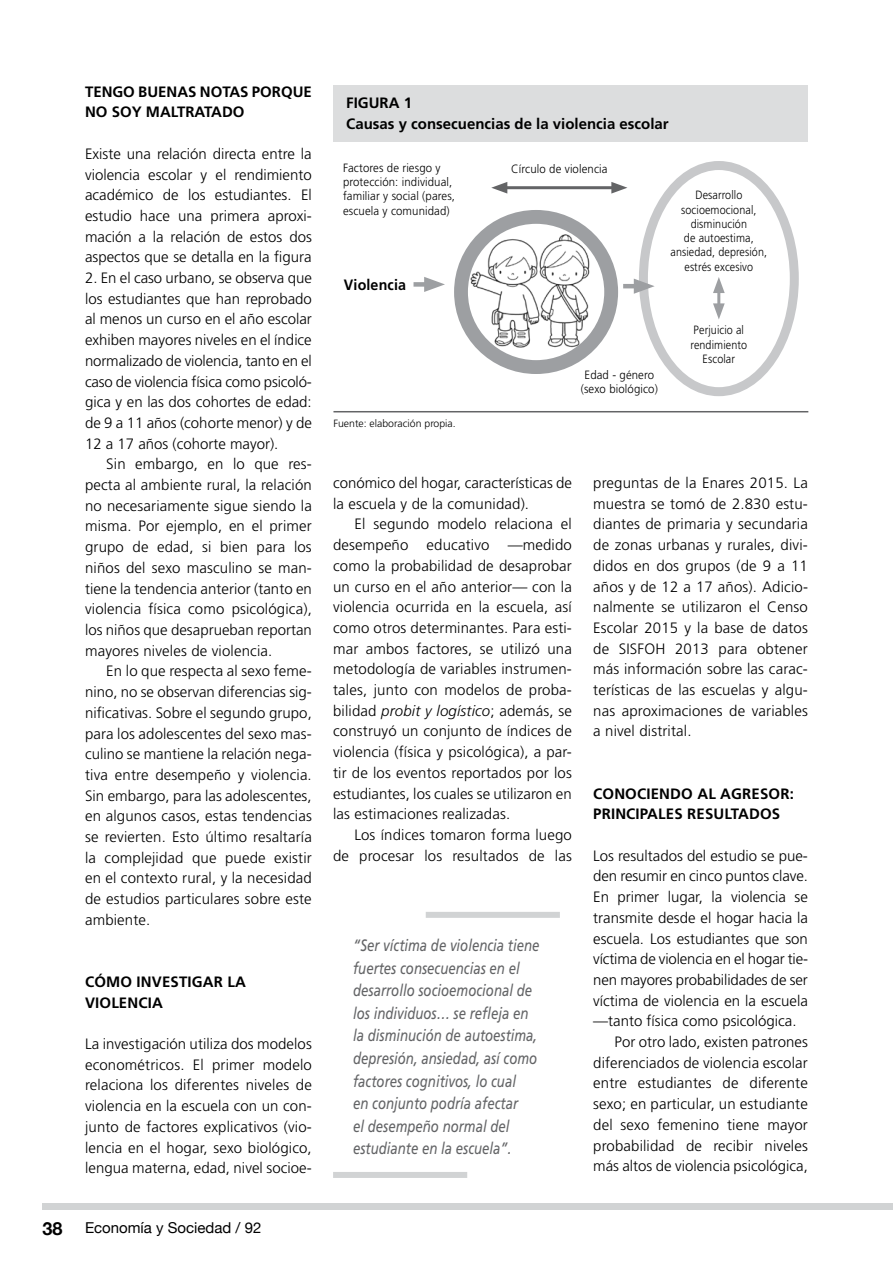
<style>
.page{position:relative;width:893px;height:1263px;background:#fff}
.page>*{position:absolute;margin:0;border:0;box-sizing:border-box;transform-origin:0 0}
.t1{font:700 18px "Helvetica Neue";color:#000}
.t2{font:italic 16.5px/22.5px "Frutiger";color:#636466;scale:.8 1}
.t3{font:300 15px/20.7px "Frutiger";color:#000;text-align:justify}
.t4{font:700 15px/20.7px "Frutiger";color:#000}
.t5{font:15px "Helvetica Neue";color:#000}
.t6{font:700 15px "Frutiger";color:#000;scale:.95 1}
.t7{font:300 12px/14.2px "Frutiger";letter-spacing:.01em;color:#000;scale:.95 1}
.t8{font:300 12px/14.2px "Frutiger";letter-spacing:.01em;color:#000;text-align:center;scale:.9 1}
.t9{font:300 10.5px "Frutiger";color:#000}
.s1{font-style:italic}
</style>
<div class="page">
<div style="left:43px;top:1203px;width:850px;height:7px;background:#d1d3d4"></div>
<div style="left:333px;top:1172px;width:134px;height:6px;background:#d1d3d4"></div>
<div style="left:426px;top:912px;width:134px;height:6px;background:#d1d3d4"></div>
<div style="left:639px;top:161px;width:160px;height:235px;border:9px solid #c7c8ca;border-radius:50%"></div>
<div style="left:333px;top:85px;width:475px;height:56px;background:#dcddde"></div>
<hr style="left:333px;top:411px;width:475px;height:1px;background:#636466">
<img style="left:470px;top:232px;width:120px;height:117px">
<div style="left:454px;top:210px;width:164px;height:164px;border:14px solid #9d9fa2;border-radius:50%"></div>
<div style="left:413px;top:282px;width:19px;height:5px;background:#9d9fa2"></div>
<svg style="left:424px;top:277px;width:21px;height:15px"></svg>
<hr style="left:623px;top:284px;width:19px;height:4px;background:#9d9fa2">
<svg style="left:634px;top:279px;width:21px;height:15px"></svg>
<hr style="left:717px;top:287px;width:3px;height:22px;background:#9d9fa2">
<svg style="left:713px;top:303px;width:12px;height:16px"></svg>
<svg style="left:713px;top:277px;width:12px;height:16px"></svg>
<hr style="left:502px;top:186px;width:115px;height:3px;background:#636466">
<svg style="left:611px;top:182px;width:16px;height:12px"></svg>
<svg style="left:491px;top:182px;width:16px;height:12px"></svg>
<p class="t4" style="left:85px;top:81px;width:228px">TENGO BUENAS NOTAS PORQUE<br>NO SOY MALTRATADO</p>
<p class="t3" style="left:85px;top:143px;width:228px">Existe una relación directa entre la violencia escolar y el rendimiento académico de los estudiantes. El estudio hace una primera aproxi&shy;mación a la relación de estos dos aspectos que se detalla en la figura</p>
<p class="t3" style="left:85px;top:267px;width:228px">2. En el caso urbano, se observa que los estudiantes que han reprobado al menos un curso en el año escolar exhiben mayores niveles en el índice normalizado de violencia, tanto en el caso de violencia física como psicoló&shy;gica y en las dos cohortes de edad: de 9 a 11 años (cohorte menor) y de 12 a 17 años (cohorte mayor).</p>
<p class="t3" style="left:85px;top:454px;width:228px;text-indent:21px">Sin embargo, en lo que res&shy;pecta al ambiente rural, la relación no necesariamente sigue siendo la misma. Por ejemplo, en el primer grupo de edad, si bien para los niños del sexo masculino se man&shy;tiene la tendencia anterior (tanto en violencia física como psicológica), los niños que desaprueban reportan mayores niveles de violencia.</p>
<p class="t3" style="left:85px;top:661px;width:228px;text-indent:21px">En lo que respecta al sexo feme&shy;nino, no se observan diferencias sig&shy;nificativas. Sobre el segundo grupo, para los adolescentes del sexo mas&shy;culino se mantiene la relación nega&shy;tiva entre desempeño y violencia.<br>Sin embargo, para las adolescentes, en algunos casos, estas tendencias se revierten. Esto último resaltaría la complejidad que puede existir en el contexto rural, y la necesidad de estudios particulares sobre este ambiente.</p>
<p class="t4" style="left:85px;top:971px;width:162px">CÓMO INVESTIGAR LA<br>VIOLENCIA</p>
<p class="t3" style="left:85px;top:1033px;width:228px">La investigación utiliza dos modelos econométricos. El primer modelo relaciona los diferentes niveles de violencia en la escuela con un con&shy;junto de factores explicativos (vio&shy;lencia en el hogar, sexo biológico, lengua materna, edad, nivel socioe-</p>
<p class="t1" style="left:43px;top:1217px;width:22px">38</p>
<p class="t5" style="left:85px;top:1218px;width:178px">Economía y Sociedad / 92</p>
<p class="t4" style="left:346px;top:93px;width:324px;line-height:20.2px">FIGURA 1<br>Causas y consecuencias de la violencia escolar</p>
<p class="t7" style="left:343px;top:161px;width:119px">Factores de riesgo y protección: individual, familiar y social (pares, escuela y comunidad)</p>
<p class="t7" style="left:511px;top:162px;width:103px">Círculo de violencia</p>
<p class="t6" style="left:344px;top:276px;width:67px">Violencia</p>
<p class="t8" style="left:670px;top:188px;width:109px">Desarrollo socioemocional, disminución<br>de autoestima, ansiedad, depresión, estrés excesivo</p>
<p class="t9" style="left:333px;top:417px;width:124px">Fuente: elaboración propia.</p>
<p class="t7" style="left:581px;top:368px;width:83px;text-align:center">Edad - género (sexo biológico)</p>
<p class="t8" style="left:690px;top:323px;width:64px">Perjuicio al rendimiento<br>Escolar</p>
<p class="t3" style="left:333px;top:472px;width:240px">conómico del hogar, características de la escuela y de la comunidad).</p>
<p class="t3" style="left:333px;top:514px;width:240px;text-indent:21px">El segundo modelo relaciona el desempeño educativo —medido como la probabilidad de desaprobar un curso en el año anterior— con la violencia ocurrida en la escuela, así como otros determinantes. Para esti&shy;mar ambos factores, se utilizó una metodología de variables instrumen&shy;tales, junto con modelos de proba&shy;bilidad <span class="s1">probit y logístico</span>; además, se construyó un conjunto de índices de violencia (física y psicológica), a par&shy;tir de los eventos reportados por los estudiantes, los cuales se utilizaron en las estimaciones realizadas.</p>
<p class="t3" style="left:333px;top:824px;width:240px;text-align:right">Los índices tomaron forma luego<br>de procesar los resultados de las</p>
<p class="t2" style="left:353px;top:934px;width:234px">“Ser víctima de violencia tiene fuertes consecuencias en el desarrollo socioemocional de los individuos… se refleja en la disminución de autoestima, depresión, ansiedad, así como factores cognitivos, lo cual<br>en conjunto podría afectar<br>el desempeño normal del estudiante en la escuela”.</p>
<p class="t3" style="left:593px;top:472px;width:216px">preguntas de la Enares 2015. La muestra se tomó de 2.830 estu&shy;diantes de primaria y secundaria de zonas urbanas y rurales, divi&shy;didos en dos grupos (de 9 a 11 años y de 12 a 17 años). Adicio&shy;nalmente se utilizaron el Censo Escolar 2015 y la base de datos de SISFOH 2013 para obtener más información sobre las carac&shy;terísticas de las escuelas y algu&shy;nas aproximaciones de variables a nivel distrital.</p>
<p class="t4" style="left:593px;top:783px;width:202px">CONOCIENDO AL AGRESOR:<br>PRINCIPALES RESULTADOS</p>
<p class="t3" style="left:593px;top:845px;width:216px">Los resultados del estudio se pue-</p>
<p class="t3" style="left:593px;top:866px;width:216px">den resumir en cinco puntos clave.</p>
<p class="t3" style="left:593px;top:886px;width:216px">En primer lugar, la violencia se</p>
<p class="t3" style="left:593px;top:907px;width:216px">transmite desde el hogar hacia la</p>
<p class="t3" style="left:593px;top:928px;width:216px">escuela. Los estudiantes que son</p>
<p class="t3" style="left:593px;top:949px;width:216px">víctima de violencia en el hogar tie-</p>
<p class="t3" style="left:593px;top:969px;width:216px">nen mayores probabilidades de ser</p>
<p class="t3" style="left:593px;top:990px;width:216px">víctima de violencia en la escuela</p>
<p class="t3" style="left:593px;top:1011px;width:205px">—tanto física como psicológica.</p>
<p class="t3" style="left:614px;top:1031px;width:195px">Por otro lado, existen patrones</p>
<p class="t3" style="left:593px;top:1052px;width:216px">diferenciados de violencia escolar</p>
<p class="t3" style="left:593px;top:1073px;width:216px">entre estudiantes de diferente</p>
<p class="t3" style="left:593px;top:1093px;width:216px">sexo; en particular, un estudiante</p>
<p class="t3" style="left:593px;top:1114px;width:216px">del sexo femenino tiene mayor</p>
<p class="t3" style="left:593px;top:1135px;width:216px">probabilidad de recibir niveles</p>
<p class="t3" style="left:593px;top:1156px;width:216px">más altos de violencia psicológica,</p>
</div>
